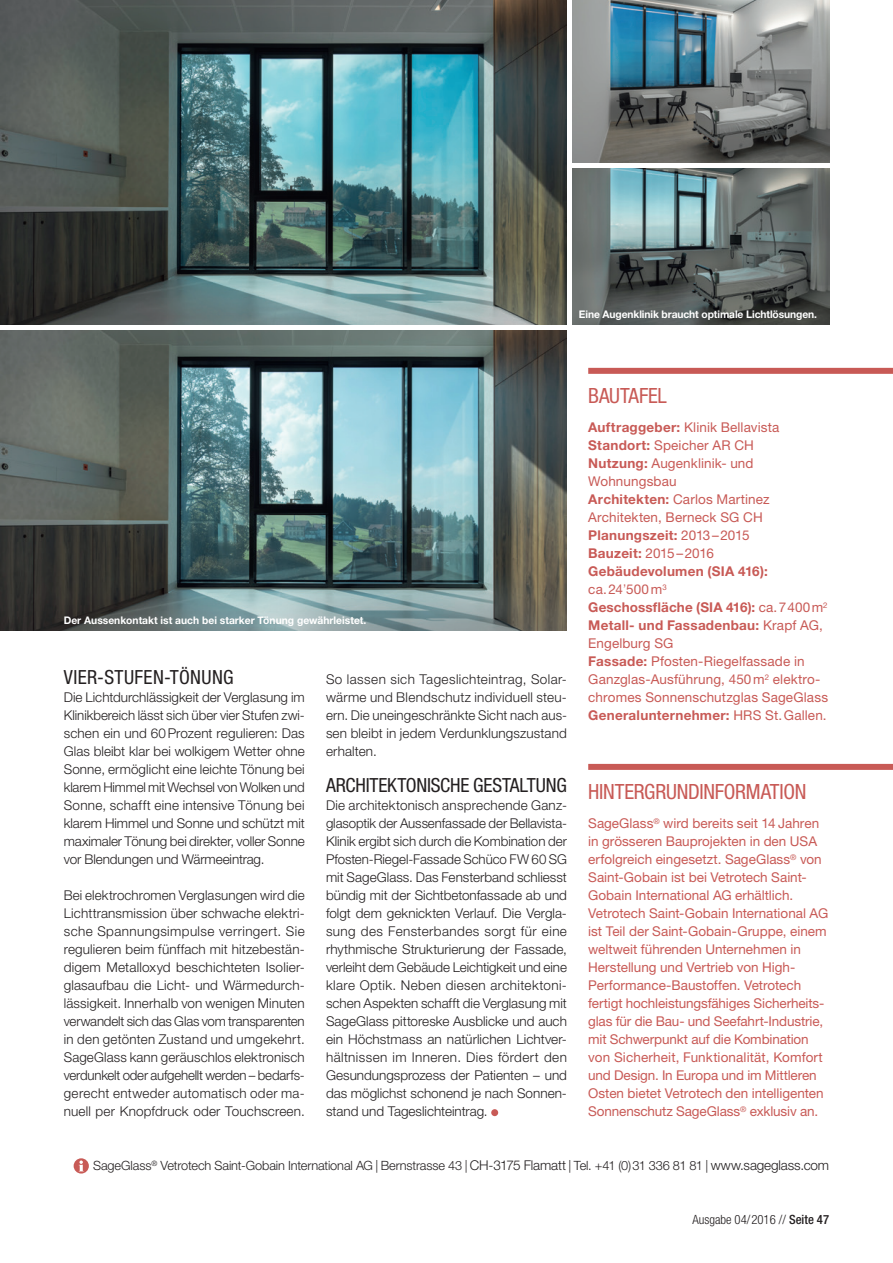
<style>
.page{position:relative;width:893px;height:1263px;background:#fff}
.page>*{position:absolute;margin:0;border:0;box-sizing:border-box;transform-origin:0 0}
.t1{font:condensed 21px "Helvetica Neue LT Std";letter-spacing:-.015em;color:#c85a56}
.t2{font:condensed 19.5px "Helvetica Neue LT Std";letter-spacing:-.005em;color:#231f20}
.t3{font:condensed 19.5px "Helvetica Neue LT Std";letter-spacing:.02em;color:#231f20}
.t4{font:300 13.5px/18px "Helvetica Neue LT Std";color:#231f20;text-align:justify}
.t5{font:13.5px/18px "Helvetica Neue LT Std";color:#c85a56}
.t6{font:300 12.75px "Helvetica Neue LT Std";letter-spacing:-.01em;color:#231f20}
.t7{font:300 condensed 12.75px "Helvetica Neue LT Std";color:#231f20}
.t8{font:700 10.5px "Helvetica Neue LT Std";color:#fff}
.s1{font-weight:700}
.s2{font-weight:300}
.s3{font-size:13.5px}
.s4{font-weight:500}
</style>
<div class="page">
<div style="left:491px;top:1109px;width:7px;height:7px;background:#c85a56;border-radius:50%"></div>
<div style="left:588px;top:368px;width:305px;height:6px;background:#c85a56"></div>
<div style="left:588px;top:764px;width:305px;height:6px;background:#c85a56"></div>
<div style="left:74px;top:1158px;width:15px;height:15px;background:#c85a56;border-radius:50%"></div>
<svg style="left:79px;top:1160px;width:4px;height:11px"></svg>
<img style="left:0;top:0;width:567px;height:324px">
<img style="left:0;top:330px;width:567px;height:300px">
<img style="left:573px;top:0;width:256px;height:162px">
<img style="left:573px;top:168px;width:256px;height:156px">
<p class="t8" style="left:579px;top:308px;width:240px">Eine Augenklinik braucht optimale Lichtlösungen.</p>
<p class="t8" style="left:64px;top:614px;width:304px">Der Aussenkontakt ist auch bei starker Tönung gewährleistet.</p>
<h2 class="t3" style="left:64px;top:666px;width:171px">VIER-STUFEN-TÖNUNG</h2>
<p class="t4" style="left:64px;top:688px;width:242px">Die Lichtdurchlässigkeit der Verglasung im Klinikbereich lässt sich über vier Stufen zwi&shy;schen ein und 60Prozent regulieren: Das Glas bleibt klar bei wolkigem Wetter ohne Sonne, ermöglicht eine leichte Tönung bei klarem Himmel mit Wechsel von Wolken und Sonne, schafft eine intensive Tönung bei klarem Himmel und Sonne und schützt mit maximaler Tönung bei direkter, voller Sonne vor Blendungen und Wärmeeintrag.</p>
<p class="t4" style="left:64px;top:886px;width:242px">Bei elektrochromen Verglasungen wird die Lichttransmission über schwache elektri&shy;sche Spannungsimpulse verringert. Sie regulieren beim fünffach mit hitzebestän&shy;digem Metalloxyd beschichteten Isolier&shy;glasaufbau die Licht- und Wärmedurch&shy;lässigkeit. Innerhalb von wenigen Minuten verwandelt sich das Glas vom transparenten in den getönten Zustand und umgekehrt.<br>SageGlass kann geräuschlos elektronisch verdunkelt oder aufgehellt werden – bedarfs&shy;gerecht entweder automatisch oder ma&shy;nuell per Knopfdruck oder Touchscreen.</p>
<p class="t4" style="left:326px;top:670px;width:242px">So lassen sich Tageslichteintrag, Solar&shy;wärme und Blendschutz individuell steu&shy;ern. Die uneingeschränkte Sicht nach aus&shy;sen bleibt in jedem Verdunklungszustand erhalten.</p>
<h2 class="t2" style="left:326px;top:774px;width:242px">ARCHITEKTONISCHE GESTALTUNG</h2>
<p class="t4" style="left:326px;top:796px;width:242px">Die architektonisch ansprechende Ganz&shy;glasoptik der Aussenfassade der Bellavista-Klinik ergibt sich durch die Kombination der Pfosten-Riegel-Fassade Schüco FW 60 SG mit SageGlass. Das Fensterband schliesst bündig mit der Sichtbetonfassade ab und folgt dem geknickten Verlauf. Die Vergla&shy;sung des Fensterbandes sorgt für eine rhythmische Strukturierung der Fassade, verleiht dem Gebäude Leichtigkeit und eine klare Optik. Neben diesen architektoni&shy;schen Aspekten schafft die Verglasung mit SageGlass pittoreske Ausblicke und auch ein Höchstmass an natürlichen Lichtver&shy;hältnissen im Inneren. Dies fördert den Gesundungsprozess der Patienten – und das möglichst schonend je nach Sonnen&shy;stand und Tageslichteintrag.</p>
<h1 class="t1" style="left:588px;top:383px;width:80px">BAUTAFEL</h1>
<p class="t5" style="left:588px;top:418px;width:241px"><span class="s1">Auftraggeber:</span> Klinik Bellavista<br><span class="s1">Standort:</span> Speicher AR CH<br><span class="s1">Nutzung:</span> Augenklinik- und<br>Wohnungsbau<br><span class="s1">Architekten:</span> Carlos Martinez<br>Architekten, Berneck SG CH<br><span class="s1">Planungszeit:</span> 2013–2015<br><span class="s1">Bauzeit:</span> 2015–2016<br><span class="s1">Gebäudevolumen (SIA 416): </span>ca.24<span class="s2">’</span>500m<sup>3<br></sup><span class="s1">Geschossfläche (SIA 416):</span> ca.7400m<sup>2<br></sup><span class="s1">Metall- und Fassadenbau:</span> Krapf AG,<br>Engelburg SG<br><span class="s1">Fassade:</span> Pfosten-Riegelfassade in<br>Ganzglas-Ausführung, 450m<sup>2</sup> elektro&shy;chromes Sonnenschutzglas SageGlass<br><span class="s1">Generalunternehmer:</span> HRS St.Gallen.</p>
<h1 class="t1" style="left:588px;top:779px;width:220px">HINTERGRUNDINFORMATION</h1>
<p class="t5" style="left:588px;top:814px;width:242px">SageGlass<sup>®</sup> wird bereits seit 14 Jahren in grösseren Bauprojekten in den USA erfolgreich eingesetzt. SageGlass<sup>®</sup> von Saint-Gobain ist bei Vetrotech Saint-Gobain International AG erhältlich.<br>Vetrotech Saint-Gobain International AG ist Teil der Saint-Gobain-Gruppe, einem weltweit führenden Unternehmen in Herstellung und Vertrieb von High-Performance-Baustoffen. Vetrotech fertigt hochleistungsfähiges Sicherheits&shy;glas für die Bau- und Seefahrt-Industrie, mit Schwerpunkt auf die Kombination von Sicherheit, Funktionalität, Komfort und Design. In Europa und im Mittleren Osten bietet Vetrotech den intelligenten Sonnenschutz SageGlass<sup>®</sup> exklusiv an.</p>
<p class="t6" style="left:93px;top:1158px;width:737px">SageGlass<sup>®</sup> Vetrotech Saint-Gobain International AG | Bernstrasse 43 | <span class="s3">CH-3175 Flamatt</span> | Tel. +41 (0)31 336 81 81 | <span class="s3">www.sageglass.com</span></p>
<p class="t7" style="left:692px;top:1212px;width:138px">Ausgabe 04/2016 // <span class="s4">Seite 47</span></p>
</div>
